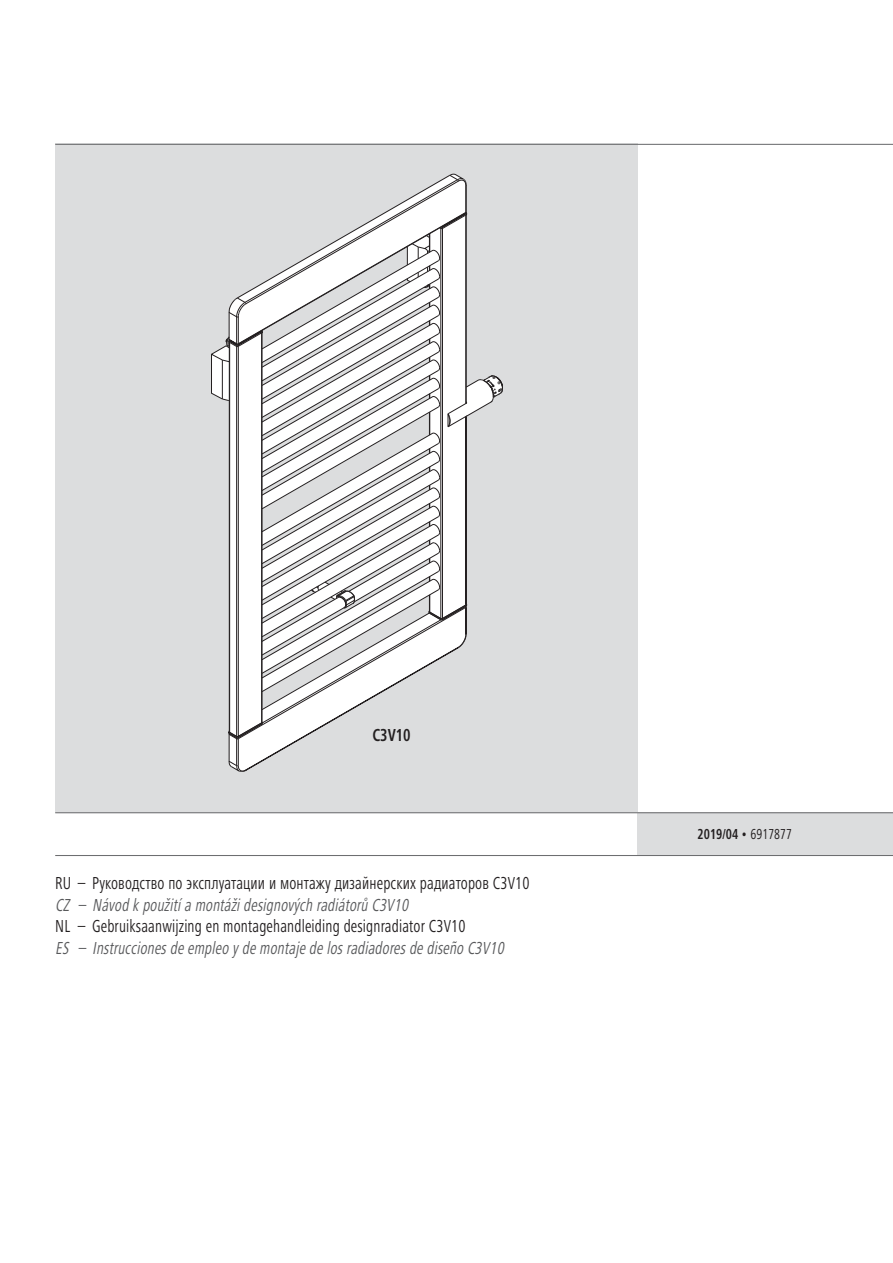
<style>
.page{position:relative;width:893px;height:1263px;background:#fff}
.page>*{position:absolute;margin:0;border:0;box-sizing:border-box;transform-origin:0 0}
.t1{font:condensed 18px "Frutiger Next LTW1 G";letter-spacing:.01em;color:#231f20;scale:.85 1}
.t2{font:italic condensed 18px "Frutiger Next LTW1 G";color:#58595b;scale:.85 1}
.t3{font:700 condensed 18px "Frutiger Next LTW1 G";color:#231f20;scale:.85 1}
.t4{font:700 condensed 15px "Frutiger Next LTW1 G";color:#231f20;scale:.85 1}
.s1{font-weight:400}
</style>
<div class="page">
<div style="left:637px;top:813px;width:256px;height:42px;background:#dcddde"></div>
<div style="left:55px;top:144px;width:582px;height:669px;background:#dcddde"></div>
<hr style="left:55px;top:144px;width:838px;height:1px;background:#6d6e70">
<hr style="left:55px;top:812px;width:838px;height:1px;background:#6d6e70">
<hr style="left:55px;top:855px;width:838px;height:1px;background:#6d6e70">
<svg style="left:211px;top:174px;width:292px;height:598px"></svg>
<p class="t3" style="left:372px;top:727px;width:47px">C3V10</p>
<p class="t1" style="left:55px;top:875px;width:559px">RU – Руководство по эксплуатации и монтажу дизайнерских радиаторов C3V10</p>
<p class="t2" style="left:55px;top:897px;width:420px">CZ – Návod k použití a montážidesignových radiátorů C3V10</p>
<p class="t1" style="left:55px;top:919px;width:484px">NL – Gebruiksaanwijzing en montagehandleiding designradiator C3V10</p>
<p class="t2" style="left:55px;top:940px;width:533px">ES – Instruccionesde empleo y de montaje de losradiadoresde diseño C3V10</p>
<p class="t4" style="left:698px;top:828px;width:113px">2019/04 • <span class="s1">6917877</span></p>
</div>
